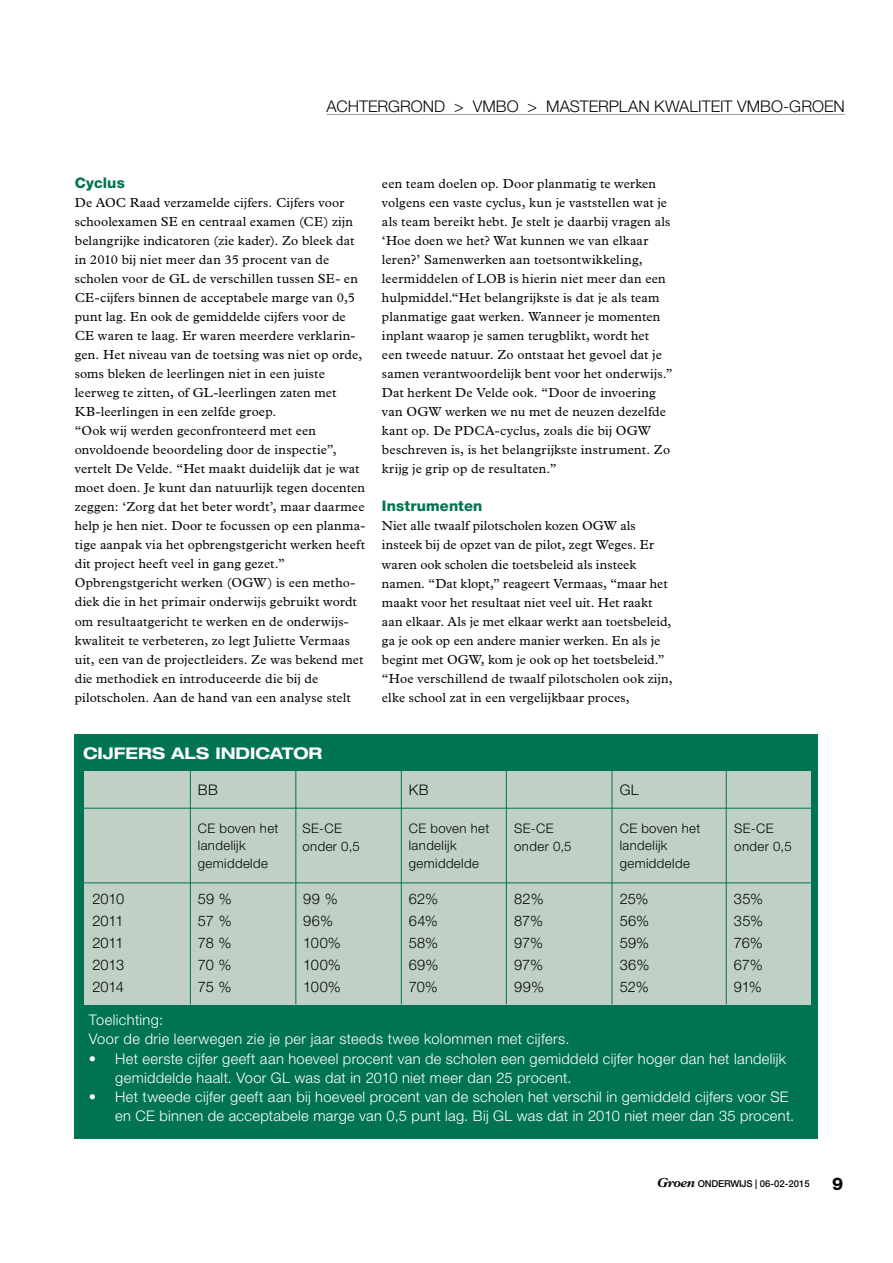
<style>
.page{position:relative;width:893px;height:1263px;background:#fff}
.page>*{position:absolute;margin:0;border:0;box-sizing:border-box;transform-origin:0 0}
.t1{font:800 17.55px "Helvetica Neue LT Std";color:#040809}
.t2{font:300 16.05px "Helvetica Neue LT Std";color:#040809}
.t3{font:700 expanded 16.05px "Helvetica Neue LT Std";color:#fff}
.t4{font:300 14.7px/19px "Helvetica Neue LT Std";letter-spacing:.025em;color:#fff}
.t5{font:300 14.7px "Helvetica Neue LT Std";color:#040809}
.t6{font:800 14.7px "Helvetica Neue LT Std";letter-spacing:.01em;color:#007452}
.t7{font:13.2px/19px "Plantin Std";letter-spacing:.01em;color:#040809}
.t8{font:300 13.2px/17.5px "Helvetica Neue LT Std";letter-spacing:.03em;color:#040809}
.t9{font:500 9.45px "Helvetica Neue LT Std";letter-spacing:-.02em;color:#040809}
.s1{font-family:"Plantin Std";font-weight:700;font-style:italic;font-size:13.2px}
</style>
<div class="page">
<hr style="left:327px;top:114px;width:518px;height:1px;background:#9c9da0">
<div style="left:75px;top:734px;width:743px;height:405px;background:#007452"></div>
<div style="left:84px;top:771px;width:727px;height:233px;background:#c0d0c5"></div>
<hr style="left:84px;top:883px;width:727px;height:1px;background:#007452">
<hr style="left:81px;top:808px;width:731px;height:1px;background:#007452">
<hr style="left:295px;top:771px;width:1px;height:233px;background:#007452">
<hr style="left:401px;top:771px;width:1px;height:233px;background:#007452">
<hr style="left:506px;top:771px;width:1px;height:233px;background:#007452">
<hr style="left:611px;top:771px;width:1px;height:233px;background:#007452">
<hr style="left:726px;top:767px;width:1px;height:237px;background:#007452">
<hr style="left:190px;top:771px;width:1px;height:233px;background:#007452">
<p class="t2" style="left:327px;top:100px;width:520px">ACHTERGROND &gt; VMBO &gt; MASTERPLAN KWALITEIT VMBO-GROEN</p>
<p class="t6" style="left:75px;top:174px;width:52px">Cyclus</p>
<p class="t7" style="left:75px;top:194px;width:292px">De AOC Raad verzamelde cijfers. Cijfers voor schoolexamen SE en centraal examen (CE) zijn belangrijke indicatoren (zie kader). Zo bleek dat in 2010 bij niet meer dan 35 procent van de scholen voor de GL de verschillen tussen SE- en CE-cijfers binnen de acceptabele marge van 0,5 punt lag. En ook de gemiddelde cijfers voor de CE waren te laag. Er waren meerdere verklarin&shy;gen. Het niveau van de toetsing was niet op orde, soms bleken de leerlingen niet in een juiste leerweg te zitten, of GL-leerlingen zaten met KB-leerlingen in een zelfde groep.<br>“Ook wij werden geconfronteerd met een onvoldoende beoordeling door de inspectie”, vertelt De Velde. “Het maakt duidelijk dat je wat moet doen. Je kunt dan natuurlijk tegen docenten zeggen: ‘Zorg dat het beter wordt’, maar daarmee help je hen niet. Door te focussen op een planma&shy;tige aanpak via het opbrengstgericht werken heeft dit project heeft veel in gang gezet.” Opbrengstgericht werken (OGW) is een metho&shy;diek die in het primair onderwijs gebruikt wordt om resultaatgericht te werken en de onderwijs&shy;kwaliteit te verbeteren, zo legt Juliette Vermaas uit, een van de projectleiders. Ze was bekend met die methodiek en introduceerde die bij de pilotscholen. Aan de hand van een analyse stelt</p>
<p class="t7" style="left:382px;top:175px;width:292px">een team doelen op. Door planmatig te werken volgens een vaste cyclus, kun je vaststellen wat je als team bereikt hebt. Je stelt je daarbij vragen als ‘Hoe doen we het? Wat kunnen we van elkaar leren?’ Samenwerken aan toetsontwikkeling, leermiddelen of LOB is hierin niet meer dan een hulpmiddel.“Het belangrijkste is dat je als team planmatige gaat werken. Wanneer je momenten inplant waarop je samen terugblikt, wordt het een tweede natuur. Zo ontstaat het gevoel dat je samen verantwoordelijk bent voor het onderwijs.” Dat herkent De Velde ook. “Door de invoering van OGW werken we nu met de neuzen dezelfde kant op. De PDCA-cyclus, zoals die bij OGW beschreven is, is het belangrijkste instrument. Zo krijg je grip op de resultaten.”</p>
<p class="t6" style="left:382px;top:498px;width:102px">Instrumenten</p>
<p class="t7" style="left:382px;top:517px;width:292px">Niet alle twaalf pilotscholen kozen OGW als insteek bij de opzet van de pilot, zegt Weges. Er waren ook scholen die toetsbeleid als insteek namen. “Dat klopt,” reageert Vermaas, “maar het maakt voor het resultaat niet veel uit. Het raakt aan elkaar. Als je met elkaar werkt aan toetsbeleid, ga je ook op een andere manier werken. En als je begint met OGW, kom je ook op het toetsbeleid.” “Hoe verschillend de twaalf pilotscholen ook zijn, elke school zat in een vergelijkbaar proces,</p>
<p class="t3" style="left:83px;top:744px;width:241px">CIJFERS ALS INDICATOR</p>
<p class="t5" style="left:198px;top:784px;width:21px">BB</p>
<p class="t8" style="left:198px;top:820px;width:82px">CE boven het landelijk gemiddelde</p>
<p class="t5" style="left:620px;top:784px;width:21px">GL</p>
<p class="t8" style="left:620px;top:820px;width:82px">CE boven het landelijk gemiddelde</p>
<p class="t5" style="left:409px;top:784px;width:21px">KB</p>
<p class="t8" style="left:409px;top:820px;width:82px">CE boven het landelijk gemiddelde</p>
<p class="t8" style="left:302px;top:821px;width:59px">SE-CE onder 0,5</p>
<p class="t8" style="left:514px;top:821px;width:59px">SE-CE onder 0,5</p>
<p class="t8" style="left:734px;top:821px;width:59px">SE-CE onder 0,5</p>
<p class="t5" style="left:92px;top:893px;width:34px">2010</p>
<p class="t5" style="left:198px;top:893px;width:36px">59 %</p>
<p class="t5" style="left:303px;top:893px;width:36px">99 %</p>
<p class="t5" style="left:409px;top:893px;width:31px">62%</p>
<p class="t5" style="left:514px;top:893px;width:31px">82%</p>
<p class="t5" style="left:620px;top:893px;width:30px">25%</p>
<p class="t5" style="left:734px;top:893px;width:31px">35%</p>
<p class="t5" style="left:92px;top:915px;width:33px">2011</p>
<p class="t5" style="left:198px;top:915px;width:35px">57 %</p>
<p class="t5" style="left:303px;top:915px;width:31px">96%</p>
<p class="t5" style="left:409px;top:915px;width:31px">64%</p>
<p class="t5" style="left:514px;top:915px;width:31px">87%</p>
<p class="t5" style="left:620px;top:915px;width:31px">56%</p>
<p class="t5" style="left:734px;top:915px;width:31px">35%</p>
<p class="t5" style="left:92px;top:937px;width:33px">2011</p>
<p class="t5" style="left:198px;top:937px;width:35px">78 %</p>
<p class="t5" style="left:303px;top:937px;width:39px">100%</p>
<p class="t5" style="left:409px;top:937px;width:31px">58%</p>
<p class="t5" style="left:514px;top:937px;width:31px">97%</p>
<p class="t5" style="left:620px;top:937px;width:31px">59%</p>
<p class="t5" style="left:734px;top:937px;width:31px">76%</p>
<p class="t5" style="left:92px;top:959px;width:33px">2013</p>
<p class="t5" style="left:198px;top:959px;width:35px">70 %</p>
<p class="t5" style="left:303px;top:959px;width:39px">100%</p>
<p class="t5" style="left:409px;top:959px;width:31px">69%</p>
<p class="t5" style="left:514px;top:959px;width:31px">97%</p>
<p class="t5" style="left:620px;top:959px;width:31px">36%</p>
<p class="t5" style="left:734px;top:959px;width:31px">67%</p>
<p class="t5" style="left:92px;top:981px;width:33px">2014</p>
<p class="t5" style="left:198px;top:981px;width:35px">75 %</p>
<p class="t5" style="left:303px;top:981px;width:39px">100%</p>
<p class="t5" style="left:409px;top:981px;width:31px">70%</p>
<p class="t5" style="left:514px;top:981px;width:31px">99%</p>
<p class="t5" style="left:620px;top:981px;width:31px">52%</p>
<p class="t5" style="left:734px;top:981px;width:30px">91%</p>
<p class="t4" style="left:89px;top:1012px;width:482px">Toelichting:<br>Voor de drie leerwegen zie je per jaar steeds twee kolommen met cijfers.</p>
<p class="t4" style="left:115px;top:1050px;width:672px;text-indent:-26px">• Het eerste cijfer geeft aan hoeveel procent van de scholen een gemiddeld cijfer hoger dan het landelijk gemiddelde haalt. Voor GL was dat in 2010 niet meer dan 25 procent.</p>
<p class="t4" style="left:115px;top:1088px;width:681px;text-indent:-26px">• Het tweede cijfer geeft aan bij hoeveel procent van de scholen het verschil in gemiddeld cijfers voor SE en CE binnen de acceptabele marge van 0,5 punt lag. Bij GL was dat in 2010 niet meer dan 35 procent.</p>
<p class="t9" style="left:657px;top:1178px;width:154px"><span class="s1">Groen</span> ONDERWIJS | 06-02-2015</p>
<h1 class="t1" style="left:832px;top:1174px;width:13px">9</h1>
</div>
